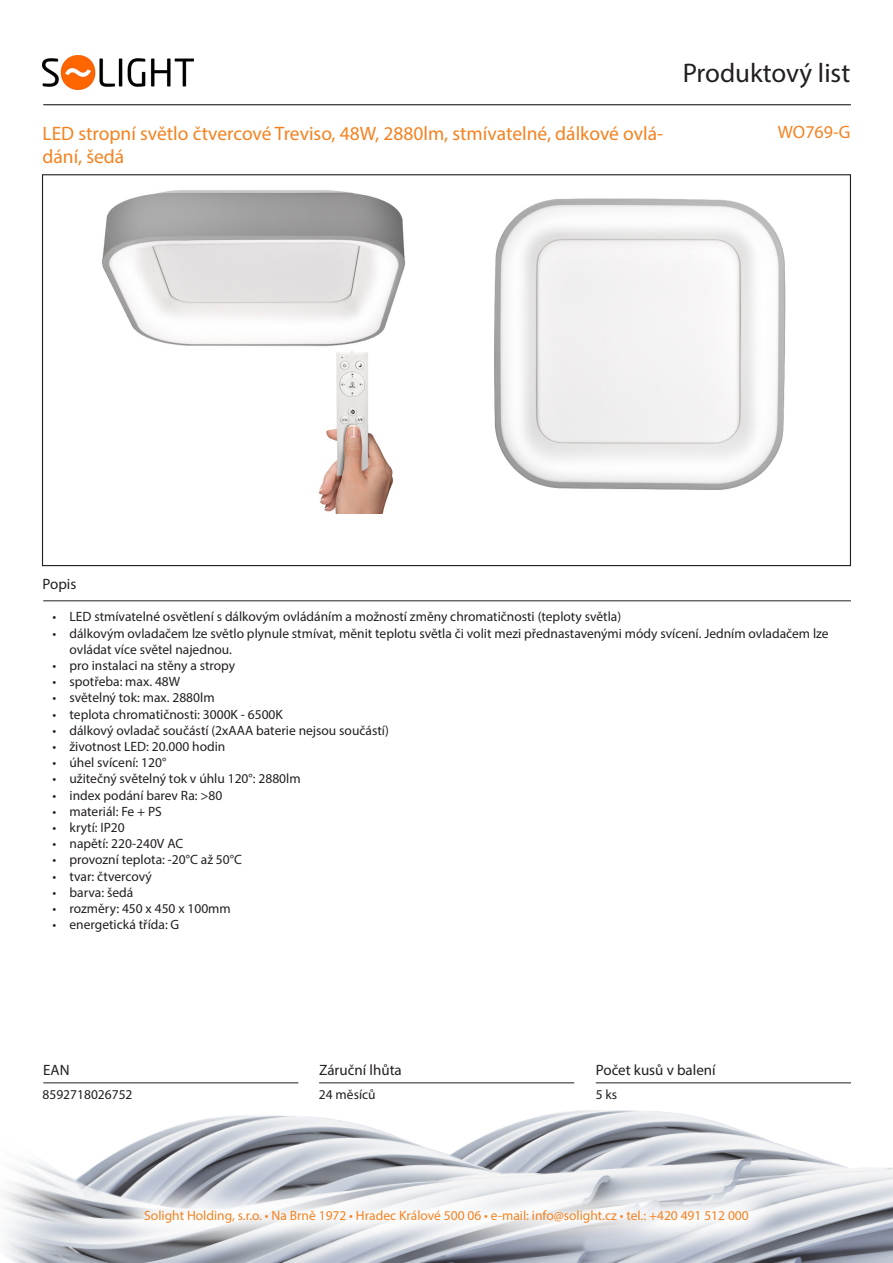
<style>
.page{position:relative;width:893px;height:1263px;background:#fff}
.page>*{position:absolute;margin:0;border:0;box-sizing:border-box;transform-origin:0 0}
.t1{font:27px "Myriad Pro";color:#231f20}
.t2{font:19.5px "Myriad Pro";color:#f58220}
.Kód_produktu{font:18px "Myriad Pro";color:#f58220}
.t3{font:15px "Myriad Pro";color:#231f20}
.t4{font:13.5px/16.2px "Myriad Pro";color:#231f20}
.t5{font:13.5px "Myriad Pro";color:#f58220}
</style>
<div class="page">
<img style="left:3px;top:1082px;width:890px;height:181px">
<hr style="left:43px;top:104px;width:808px;height:1px;background:#231f20">
<hr style="left:43px;top:600px;width:808px;height:1px;background:#231f20">
<hr style="left:596px;top:1082px;width:255px;height:1px;background:#231f20">
<hr style="left:319px;top:1082px;width:255px;height:1px;background:#231f20">
<hr style="left:43px;top:1082px;width:255px;height:1px;background:#231f20">
<svg style="left:109px;top:1175px;width:674px;height:83px"></svg>
<img style="left:43px;top:55px;width:150px;height:34px">
<img style="left:102px;top:190px;width:304px;height:323px">
<img style="left:494px;top:198px;width:292px;height:292px">
<h1 class="t1" style="left:683px;top:56px;width:169px">Produktový list</h1>
<p class="t2" style="left:43px;top:121px;width:622px">LED stropní světlo čtvercové Treviso, 48W, 2880lm, stmívatelné, dálkové ovlá-</p>
<p class="Kód_produktu" style="left:778px;top:121px;width:74px">WO769-G</p>
<p class="t2" style="left:43px;top:145px;width:83px">dání, šedá</p>
<p class="t3" style="left:43px;top:575px;width:35px">Popis</p>
<p class="t4" style="left:53px;top:609px;width:570px">• LED stmívatelné osvětlení s dálkovým ovládáním a možností změny chromatičnosti (teploty světla)</p>
<p class="t4" style="left:70px;top:625px;width:761px;text-indent:-17px">• dálkovým ovladačem lze světlo plynule stmívat, měnit teplotu světla či volit mezi přednastavenými módy svícení. Jedním ovladačem lze ovládat více světel najednou.</p>
<p class="t4" style="left:53px;top:657px;width:184px">• pro instalaci na stěny a stropy</p>
<p class="t4" style="left:53px;top:673px;width:129px">• spotřeba: max. 48W</p>
<p class="t4" style="left:53px;top:690px;width:164px">• světelný tok: max. 2880lm</p>
<p class="t4" style="left:53px;top:706px;width:232px">• teplota chromatičnosti: 3000K - 6500K</p>
<p class="t4" style="left:53px;top:722px;width:338px">• dálkový ovladač součástí (2xAAA baterie nejsou součástí)</p>
<p class="t4" style="left:53px;top:738px;width:174px">• životnost LED: 20.000 hodin</p>
<p class="t4" style="left:53px;top:754px;width:115px">• úhel svícení: 120°</p>
<p class="t4" style="left:53px;top:771px;width:250px">• užitečný světelný tok v úhlu 120°: 2880lm</p>
<p class="t4" style="left:53px;top:787px;width:171px">• index podání barev Ra: &gt;80</p>
<p class="t4" style="left:53px;top:803px;width:111px">• materiál: Fe + PS</p>
<p class="t4" style="left:53px;top:819px;width:74px">• krytí: IP20</p>
<p class="t4" style="left:53px;top:835px;width:132px">• napětí: 220-240V AC</p>
<p class="t4" style="left:53px;top:852px;width:191px">• provozní teplota: -20°C až 50°C</p>
<p class="t4" style="left:53px;top:868px;width:101px">• tvar: čtvercový</p>
<p class="t4" style="left:53px;top:884px;width:82px">• barva: šedá</p>
<p class="t4" style="left:53px;top:900px;width:180px">• rozměry: 450 x 450 x 100mm</p>
<p class="t4" style="left:53px;top:916px;width:128px">• energetická třída: G</p>
<p class="t3" style="left:43px;top:1060px;width:28px">EAN</p>
<p class="t3" style="left:319px;top:1060px;width:84px">Záruční lhůta</p>
<p class="t3" style="left:596px;top:1060px;width:121px">Počet kusů v balení</p>
<p class="t4" style="left:43px;top:1086px;width:92px">8592718026752</p>
<p class="t4" style="left:319px;top:1086px;width:58px">24 měsíců</p>
<p class="t4" style="left:596px;top:1086px;width:23px">5 ks</p>
<p class="t5" style="left:144px;top:1207px;width:606px">Solight Holding, s.r.o. • Na Brně 1972 • Hradec Králové 500 06 • e-mail: info@solight.cz • tel.: +420 491 512 000</p>
</div>
